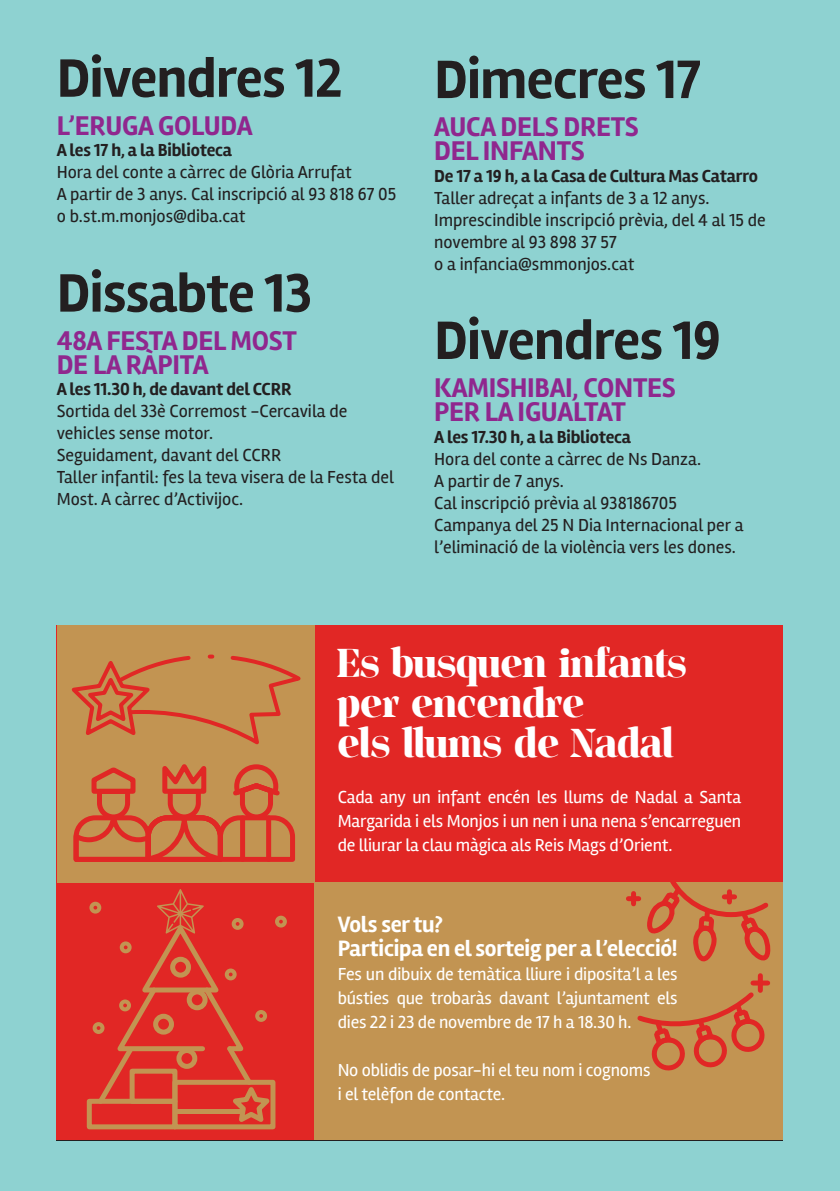
<style>
.page{position:relative;width:840px;height:1191px;background:#fff}
.page>*{position:absolute;margin:0;border:0;box-sizing:border-box;transform-origin:0 0}
.Acte{font:700 56px "Rambla";letter-spacing:-.01em;color:#231f20}
.Hora_i_lloc{font:700 56px "Rambla";letter-spacing:-.01em;color:#231f20}
.Acte-2{font:700 40px "Jaymont PERSONAL";color:#fff}
.Hora_i_lloc-2{font:700 28px "Rambla";letter-spacing:-.01em;color:#90278e}
.Acte-3{font:700 23px "Rambla";letter-spacing:-.01em;color:#fff}
.Acte-4{font:18px/22px "Rambla";color:#231f20}
.Acte-5{font:18px/24px "Rambla";letter-spacing:-.01em;color:#fff;text-align:justify}
.Hora_i_lloc-3{font:700 18px "Rambla";letter-spacing:-.01em;color:#231f20}
</style>
<div class="page">
<div style="left:0;top:0;width:839px;height:1191px;background:#8ed2d1"></div>
<div style="left:57px;top:625px;width:725px;height:515px;background:#e12725"></div>
<div style="left:57px;top:625px;width:257px;height:257px;background:#c29452"></div>
<div style="left:314px;top:882px;width:468px;height:258px;background:#c29452"></div>
<div style="left:87px;top:1098px;width:90px;height:31px;border:5px solid #c29452"></div>
<svg style="left:94px;top:889px;width:183px;height:239px"></svg>
<div style="left:176px;top:1109px;width:66px;height:5px;background:#c29452"></div>
<div style="left:231px;top:918px;width:12px;height:12px;border:4px solid #c29452;border-radius:50%"></div>
<div style="left:225px;top:968px;width:11px;height:12px;border:4px solid #c29452;border-radius:50%"></div>
<div style="left:255px;top:1010px;width:12px;height:12px;border:4px solid #c29452;border-radius:50%"></div>
<div style="left:120px;top:941px;width:11px;height:12px;border:4px solid #c29452;border-radius:50%"></div>
<div style="left:93px;top:1022px;width:11px;height:12px;border:4px solid #c29452;border-radius:50%"></div>
<div style="left:89px;top:901px;width:12px;height:12px;border:4px solid #c29452;border-radius:50%"></div>
<div style="left:136px;top:865px;width:11px;height:12px;border:4px solid #c29452;border-radius:50%"></div>
<div style="left:275px;top:915px;width:12px;height:12px;border:4px solid #c29452;border-radius:50%"></div>
<div style="left:119px;top:999px;width:12px;height:12px;border:4px solid #c29452;border-radius:50%"></div>
<svg style="left:71px;top:654px;width:230px;height:208px"></svg>
<svg style="left:637px;top:987px;width:128px;height:84px"></svg>
<div style="left:757px;top:975px;width:5px;height:15px;background:#e12725"></div>
<div style="left:752px;top:980px;width:15px;height:5px;background:#e12725"></div>
<div style="left:630px;top:893px;width:5px;height:10px;background:#e12725"></div>
<div style="left:628px;top:896px;width:10px;height:5px;background:#e12725"></div>
<svg style="left:640px;top:882px;width:131px;height:80px"></svg>
<p class="Acte" style="left:57px;top:45px;width:287px">Divendres 12</p>
<p class="Hora_i_lloc-2" style="left:57px;top:109px;width:197px">L’ERUGA GOLUDA</p>
<p class="Hora_i_lloc-3" style="left:57px;top:140px;width:177px">A les 17 h, a la Biblioteca</p>
<p class="Acte-4" style="left:57px;top:161px;width:296px">Hora del conte a càrrec de Glòria Arrufat</p>
<p class="Acte-4" style="left:57px;top:183px;width:341px">A partir de 3 anys. Cal inscripció al 93 818 67 05 o b.st.m.monjos@diba.cat</p>
<p class="Acte" style="left:57px;top:260px;width:257px">Dissabte 13</p>
<p class="Hora_i_lloc-2" style="left:57px;top:324px;width:241px">48A FESTA DEL MOST</p>
<p class="Hora_i_lloc-2" style="left:57px;top:348px;width:153px">DE LA RÀPITA</p>
<p class="Hora_i_lloc-3" style="left:57px;top:379px;width:236px">A les 11.30 h, de davant del CCRR</p>
<p class="Acte-4" style="left:57px;top:400px;width:292px">Sortida del 33è Corremost -Cercavila de</p>
<p class="Acte-4" style="left:57px;top:422px;width:158px">vehicles sense motor.</p>
<p class="Acte-4" style="left:57px;top:444px;width:226px">Seguidament, davant del CCRR</p>
<p class="Acte-4" style="left:57px;top:466px;width:338px">Taller infantil: fes la teva visera de la Festa del<br>Most. A càrrec d’Activijoc.</p>
<p class="Hora_i_lloc" style="left:434px;top:46px;width:268px">Dimecres 17</p>
<p class="Hora_i_lloc-2" style="left:434px;top:110px;width:206px">AUCA DELS DRETS</p>
<p class="Hora_i_lloc-2" style="left:434px;top:134px;width:152px">DEL INFANTS</p>
<p class="Hora_i_lloc-3" style="left:434px;top:165px;width:325px">De 17 a 19 h, a la Casa de Cultura Mas Catarro</p>
<p class="Acte-4" style="left:434px;top:187px;width:276px">Taller adreçat a infants de 3 a 12 anys.</p>
<p class="Acte-4" style="left:434px;top:209px;width:333px">Imprescindible inscripció prèvia, del 4 al 15 de novembre al 93 898 37 57</p>
<p class="Acte-4" style="left:434px;top:253px;width:202px">o a infancia@smmonjos.cat</p>
<p class="Hora_i_lloc" style="left:434px;top:307px;width:288px">Divendres 19</p>
<p class="Hora_i_lloc-2" style="left:434px;top:371px;width:243px">KAMISHIBAI, CONTES</p>
<p class="Hora_i_lloc-2" style="left:434px;top:395px;width:193px">PER LA IGUALTAT</p>
<p class="Hora_i_lloc-3" style="left:434px;top:426px;width:198px">A les 17.30 h, a la Biblioteca</p>
<p class="Acte-4" style="left:434px;top:447px;width:268px">Hora del conte a càrrec de Ns Danza.</p>
<p class="Acte-4" style="left:434px;top:469px;width:131px">A partir de 7 anys.</p>
<p class="Acte-4" style="left:434px;top:491px;width:244px">Cal inscripció prèvia al 938186705</p>
<p class="Acte-4" style="left:434px;top:513px;width:311px">Campanya del 25 N Dia Internacional per a l’eliminació de la violència vers les dones.</p>
<p class="Acte-2" style="left:337px;top:636px;width:351px">Es busquen infants</p>
<p class="Acte-2" style="left:337px;top:676px;width:248px">per encendre</p>
<p class="Acte-2" style="left:337px;top:716px;width:337px">els llums de Nadal</p>
<p class="Acte-5" style="left:337px;top:785px;width:405px">Cada any un infant encén les llums de Nadal a Santa Margarida i els Monjos i un nen i una nena s’encarreguen de lliurar la clau màgica als Reis Mags d’Orient.</p>
<p class="Acte-3" style="left:337px;top:910px;width:107px">Vols ser tu?</p>
<p class="Acte-3" style="left:337px;top:934px;width:341px">Participa en el sorteig per a l’elecció!</p>
<p class="Acte-5" style="left:337px;top:962px;width:341px">Fes un dibuix de temàtica lliure i diposita’l a les bústies que trobaràs davant l’ajuntament els dies 22 i 23 de novembre de 17 h a 18.30 h.</p>
<p class="Acte-5" style="left:337px;top:1058px;width:314px">No oblidis de posar-hi el teu nom i cognoms</p>
<p class="Acte-5" style="left:337px;top:1082px;width:169px">i el telèfon de contacte.</p>
</div>
